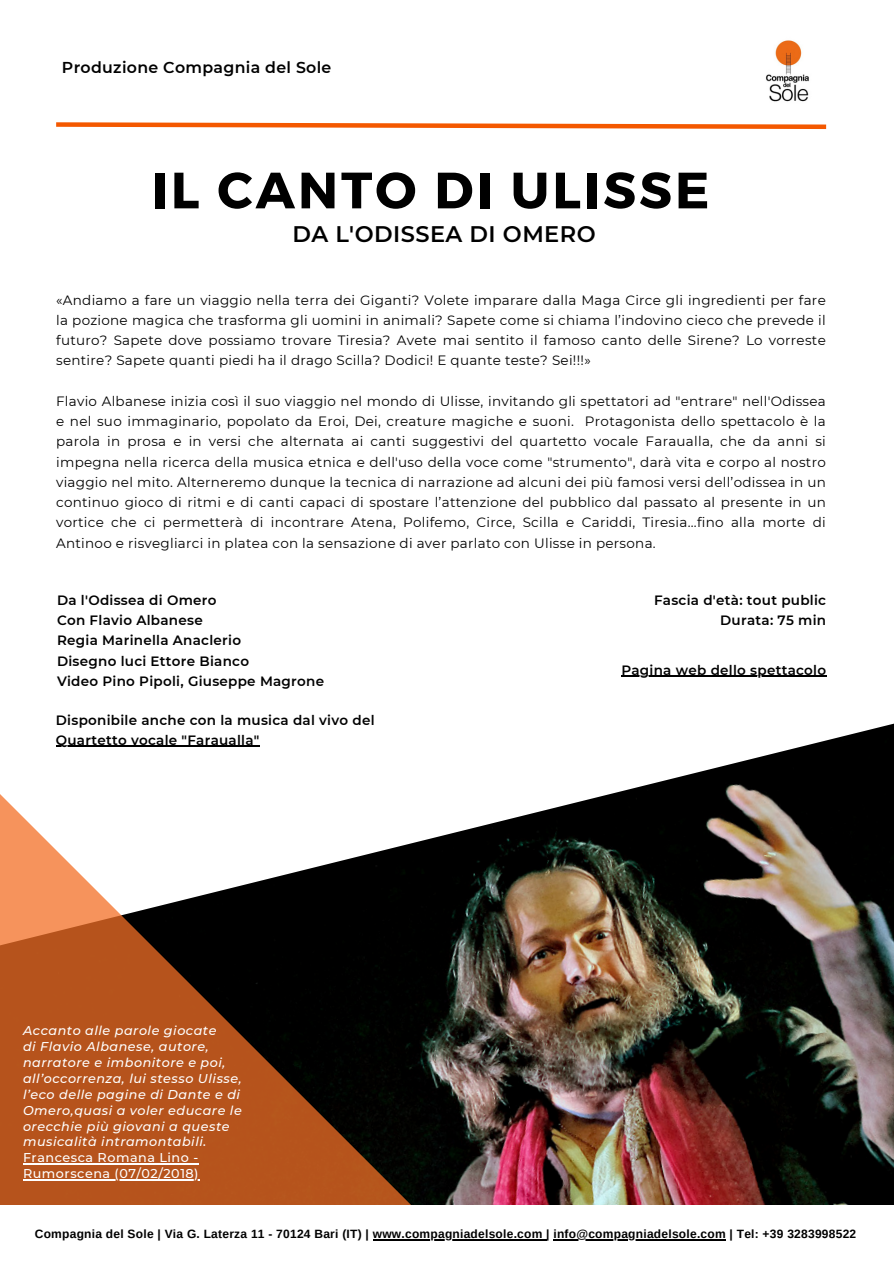
<style>
.page{position:relative;width:894px;height:1264px;background:#fff}
.page>*{position:absolute;margin:0;border:0;box-sizing:border-box;transform-origin:0 0}
.t1{font:700 51px "Montserrat";letter-spacing:.06em;color:#000}
.t2{font:600 22.5px "Montserrat";letter-spacing:.02em;color:#000}
.t3{font:600 15.75px "Montserrat";letter-spacing:.02em;color:#000}
.t4{font:13.5px/20.2px "Montserrat";letter-spacing:.02em;color:#000;text-align:justify}
.t5{font:600 13.5px/20.2px "Montserrat";letter-spacing:.02em;color:#000}
.t6{font:italic 500 12.75px/15.9px "Montserrat";letter-spacing:.04em;color:#fff}
.t7{font:500 12.75px "Montserrat";letter-spacing:.04em;color:#fff}
.t8{font:700 12px "Arimo";letter-spacing:.02em;color:#000}
.s1{font-style:normal}
</style>
<div class="page">
<img style="left:653px;top:724px;width:240px;height:481px">
<img style="left:0;top:675px;width:653px;height:530px">
<img style="left:765px;top:40px;width:44px;height:62px">
<hr style="left:56px;top:746px;width:204px;height:1px;background:#000">
<svg style="left:56px;top:122px;width:771px;height:8px"></svg>
<hr style="left:621px;top:676px;width:205px;height:1px;background:#000">
<hr style="left:23px;top:1163px;width:176px;height:1px;background:#fff">
<hr style="left:23px;top:1179px;width:176px;height:1px;background:#fff">
<hr style="left:372px;top:1239px;width:174px;height:1px;background:#000">
<hr style="left:553px;top:1239px;width:172px;height:1px;background:#000">
<h4 class="t3" style="left:62px;top:57px;width:271px">Produzione Compagnia del Sole</h4>
<h2 class="t1" style="left:151px;top:157px;width:559px">IL CANTO DI ULISSE</h2>
<h2 class="t2" style="left:292px;top:221px;width:305px">DA L'ODISSEA DI OMERO</h2>
<p class="t4" style="left:56px;top:289px;width:771px">«Andiamo a fare un viaggio nella terra dei Giganti? Volete imparare dalla Maga Circe gli ingredienti per fare la pozione magica che trasforma gli uomini in animali? Sapete come si chiama l’indovino cieco che prevede il futuro? Sapete dove possiamo trovare Tiresia? Avete mai sentito il famoso canto delle Sirene? Lo vorreste sentire? Sapete quanti piedi ha il drago Scilla? Dodici! E quante teste? Sei!!!»</p>
<h1 class="t4" style="left:56px;top:391px;width:771px">Flavio Albanese inizia così il suo viaggio nel mondo di Ulisse, invitando gli spettatori ad "entrare" nell'Odissea e nel suo immaginario, popolato da Eroi, Dei, creature magiche e suoni. Protagonista dello spettacolo è la parola in prosa e in versi che alternata ai canti suggestivi del quartetto vocale Faraualla, che da anni si impegna nella ricerca della musica etnica e dell'uso della voce come "strumento", darà vita e corpo al nostro viaggio nel mito. Alterneremo dunque la tecnica di narrazione ad alcuni dei più famosi versi dell’odissea in un continuo gioco di ritmi e di canti capaci di spostare l’attenzione del pubblico dal passato al presente in un vortice che ci permetterà di incontrare Atena, Polifemo, Circe, Scilla e Cariddi, Tiresia...fino alla morte di Antinoo e risvegliarci in platea con la sensazione di aver parlato con Ulisse in persona.</h1>
<h5 class="t5" style="left:57px;top:590px;width:268px">Da l'Odissea di Omero<br>Con Flavio Albanese<br>Regia Marinella Anaclerio<br>Disegno luci Ettore Bianco<br>Video Pino Pipoli, Giuseppe Magrone</h5>
<h5 class="t5" style="left:654px;top:590px;width:173px;text-align:right">Fascia d'età: tout public<br>Durata: 75 min</h5>
<h4 class="t5" style="left:56px;top:709px;width:320px">Disponibile anche con la musica dal vivo del</h4>
<h4 class="t5" style="left:56px;top:729px;width:205px">Quartetto vocale "Faraualla"</h4>
<h4 class="t5" style="left:621px;top:659px;width:206px">Pagina web dello spettacolo</h4>
<p class="t6" style="left:23px;top:1022px;width:220px">Accanto alle parole giocate<br>di Flavio Albanese, autore, narratore e imbonitore e poi, all’occorrenza, lui stesso Ulisse, l’eco delle pagine di Dante e di<br>Omero,quasi a voler educare le orecchie più giovani a queste musicalità intramontabili.<br><span class="s1">Francesca Romana Lino -</span></p>
<h4 class="t7" style="left:23px;top:1165px;width:177px">Rumorscena (07/02/2018)</h4>
<p class="t8" style="left:35px;top:1227px;width:822px">Compagnia del Sole | Via G. Laterza 11 - 70124 Bari (IT) | www.compagniadelsole.com | info@compagniadelsole.com | Tel: +39 3283998522</p>
</div>
